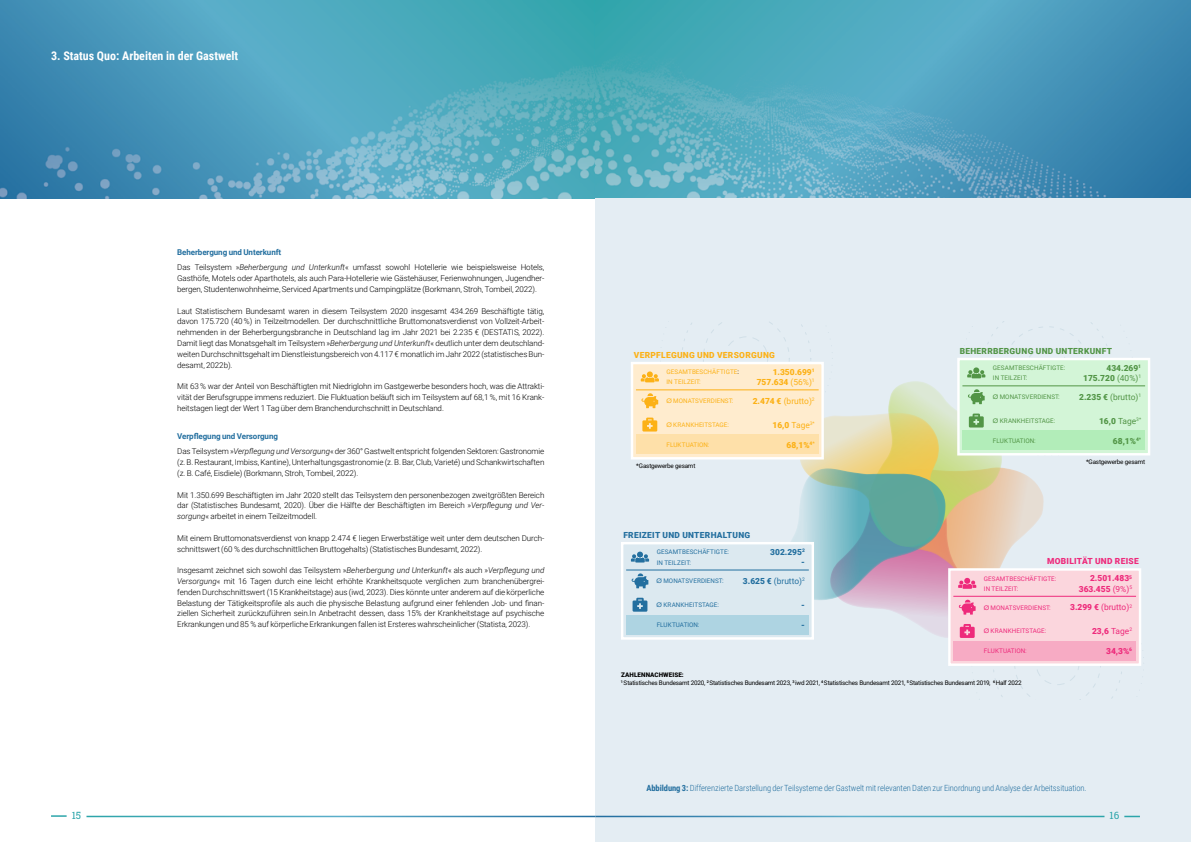
<style>
.page{position:relative;width:1191px;height:842px;background:#fff}
.page>*{position:absolute;margin:0;border:0;box-sizing:border-box;transform-origin:0 0}
.t1{font:700 12px "Roboto Condensed";color:#fff}
.t2{font:10px "Roboto Slab";color:#2ca5aa}
.t3{font:300 8.5px "Roboto Condensed";letter-spacing:-.01em;color:#236f9f}
.t4{font:900 8.4px "Roboto";letter-spacing:.035em;color:#529546}
.t5{font:900 8.4px "Roboto";letter-spacing:.035em;color:#fcb116}
.t6{font:900 8.4px/10.3px "Roboto";letter-spacing:.01em;color:#ee2a7b;text-align:right}
.t7{font:900 8.4px/10.3px "Roboto";letter-spacing:.035em;color:#236f9f;text-align:right}
.t8{font:900 8.4px/10.3px "Roboto";color:#fcb116;text-align:right}
.t9{font:900 8.4px/10.3px "Roboto";color:#529546;text-align:right}
.t10{font:900 8.4px "Roboto";letter-spacing:.035em;color:#ee2a7b}
.t11{font:8.4px "Roboto";color:#fcb116}
.t12{font:8.4px "Roboto";color:#236f9f}
.t13{font:8.4px "Roboto";color:#ee2a7b}
.t14{font:8.4px "Roboto";color:#529546}
.t15{font:300 8px/10.8px "Roboto";letter-spacing:-.01em;color:#000}
.t16{font:6.3px/7.6px "Roboto";letter-spacing:-.03em;color:#000}
.t17{font:6.3px/10.3px "Roboto";letter-spacing:.01em;color:#fcb116}
.t18{font:6.3px/10.3px "Roboto";letter-spacing:.01em;color:#236f9f}
.t19{font:6.3px/10.3px "Roboto";letter-spacing:.01em;color:#ee2a7b}
.t20{font:6.3px/10.3px "Roboto";letter-spacing:.01em;color:#529546}
.s1{font-weight:700;color:#236f9f}
.s2{font-style:italic}
.s3{color:#000}
.s4{font-weight:400}
.s5{font-weight:900}
.s6{font-family:"Helvetica Neue LT Std";font-stretch:expanded}
.s7{font-weight:700}
</style>
<div class="page">
<img style="left:0;top:0;width:1191px;height:198px">
<div style="left:595px;top:198px;width:596px;height:644px;background:#e4edf3"></div>
<div style="left:621px;top:542px;width:193px;height:98px;background:#dce9f0;border:2px solid #fff"></div>
<div style="left:626px;top:615px;width:183px;height:19px;background:#aed4e2"></div>
<hr style="left:626px;top:570px;width:183px;height:1px;background:#236f9f">
<div style="left:957px;top:358px;width:193px;height:97px;background:#d3f5d7;border:2px solid #fff"></div>
<svg style="left:631px;top:322px;width:513px;height:378px"></svg>
<hr style="left:962px;top:385px;width:183px;height:1px;background:#529546">
<hr style="left:595px;top:816px;width:509px;height:1px;background:#fff">
<svg style="left:1124px;top:816px;width:16px;height:1px"></svg>
<svg style="left:51px;top:815px;width:16px;height:2px"></svg>
<h1 class="t1" style="left:51px;top:47px;width:189px">3. Status Quo: Arbeiten in der Gastwelt</h1>
<p class="t15" style="left:177px;top:245px;width:369px;line-height:14.9px"><span class="s1">Beherbergung und Unterkunft<br></span>Das Teilsystem »<span class="s2">Beherbergung und Unterkunft</span>« umfasst sowohl Hotellerie wie beispielsweise Hotels,</p>
<p class="t15" style="left:177px;top:273px;width:369px">Gasthöfe, Motels oder Aparthotels, als auch Para-Hotellerie wie Gästehäuser, Ferienwohnungen, Jugendher&shy;bergen, Studentenwohnheime, Serviced Apartments und Campingplätze (Borkmann, Stroh, Tombeil, 2022).</p>
<p class="t15" style="left:177px;top:305px;width:369px;text-align:justify">Laut Statistischem Bundesamt waren in diesem Teilsystem 2020 insgesamt 434.269 Beschäftigte tätig, davon 175.720 (40 %) in Teilzeitmodellen. Der durchschnittliche Bruttomonatsverdienst von Vollzeit-Arbeit&shy;nehmenden in der Beherbergungsbranche in Deutschland lag im Jahr 2021 bei 2.235 € (DESTATIS, 2022).<br>Damit liegt das Monatsgehalt im Teilsystem »<span class="s2">Beherbergung und Unterkunft</span>« deutlich unter dem deutschland&shy;weiten Durchschnittsgehalt im Dienstleistungsbereich von 4.117 € monatlich im Jahr 2022 (statistisches Bun&shy;desamt, 2022b).</p>
<p class="t15" style="left:177px;top:381px;width:369px;text-align:justify">Mit 63 % war der Anteil von Beschäftigten mit Niedriglohn im Gastgewerbe besonders hoch, was die Attrakti&shy;vität der Berufsgruppe immens reduziert. Die Fluktuation beläuft sich im Teilsystem auf 68,1 %, mit 16 Krank&shy;heitstagen liegt der Wert 1 Tag über dem Branchendurchschnitt in Deutschland.</p>
<p class="t15" style="left:177px;top:429px;width:369px;line-height:14.9px"><span class="s1">Verpflegung und Versorgung<br></span>Das Teilsystem »<span class="s2">Verpflegung und Versorgung</span>« der 360° Gastwelt entspricht folgenden Sektoren: Gastronomie</p>
<p class="t15" style="left:177px;top:457px;width:369px">(z. B. Restaurant, Imbiss, Kantine), Unterhaltungsgastronomie (z. B. Bar, Club, Varieté) und Schankwirtschaften (z. B. Café, Eisdiele) (Borkmann, Stroh, Tombeil, 2022).</p>
<p class="t15" style="left:177px;top:489px;width:369px;text-align:justify">Mit 1.350.699 Beschäftigten im Jahr 2020 stellt das Teilsystem den personenbezogen zweitgrößten Bereich dar (Statistisches Bundesamt, 2020). Über die Hälfte der Beschäftigten im Bereich »<span class="s2">Verpflegung und Ver&shy;sorgung</span>« arbeitet in einem Teilzeitmodell.</p>
<p class="t15" style="left:177px;top:532px;width:369px">Mit einem Bruttomonatsverdienst von knapp 2.474 € liegen Erwerbstätige weit unter dem deutschen Durch&shy;schnittswert (60 % des durchschnittlichen Bruttogehalts) (Statistisches Bundesamt, 2022).</p>
<p class="t15" style="left:177px;top:565px;width:369px;text-align:justify">Insgesamt zeichnet sich sowohl das Teilsystem »<span class="s2">Beherbergung und Unterkunft</span>« als auch »<span class="s2">Verpflegung und Versorgung</span>« mit 16 Tagen durch eine leicht erhöhte Krankheitsquote verglichen zum branchenübergrei&shy;fenden Durchschnittswert (15 Krankheitstage) aus (iwd, 2023). Dies könnte unter anderem auf die körperliche Belastung der Tätigkeitsprofile als auch die physische Belastung aufgrund einer fehlenden Job- und finan&shy;ziellen Sicherheit zurückzuführen sein.In Anbetracht dessen, dass 15% der Krankheitstage auf psychische Erkrankungen und 85 % auf körperliche Erkrankungen fallen ist Ersteres wahrscheinlicher (Statista, 2023).</p>
<p class="t5" style="left:634px;top:349px;width:143px">VERPFLEGUNG UND VERSORGUNG</p>
<p class="t17" style="left:666px;top:366px;width:74px">GESAMTBESCHÄFTIGTE<span class="s3">:<br></span>IN TEILZEIT:</p>
<p class="t8" style="left:756px;top:366px;width:59px">1.350.699<sup>1<br></sup>757.634 <span class="s4">(56%)</span><sup>1</sup></p>
<p class="t11" style="left:753px;top:395px;width:63px"><span class="s5">2.474 €</span> (brutto)<sup>2</sup></p>
<p class="t5" style="left:772px;top:419px;width:44px">16,0 <span class="s4">Tage</span><sup>3*</sup></p>
<p class="t17" style="left:666px;top:439px;width:44px">FLUKTUATION:</p>
<p class="t5" style="left:786px;top:439px;width:30px">68,1%<sup>4*</sup></p>
<p class="t16" style="left:636px;top:461px;width:61px">*Gastgewerbe gesamt</p>
<p class="t17" style="left:666px;top:395px;width:68px"><span class="s6">Ø</span> MONATSVERDIENST:</p>
<p class="t17" style="left:666px;top:419px;width:64px"><span class="s6">Ø</span> KRANKHEITSTAGE:</p>
<p class="t7" style="left:623px;top:530px;width:128px">FREIZEIT UND UNTERHALTUNG</p>
<p class="t18" style="left:656px;top:547px;width:74px">GESAMTBESCHÄFTIGTE:<br>IN TEILZEIT:</p>
<p class="t7" style="left:770px;top:547px;width:36px">302.295<sup>2 </sup>-</p>
<p class="t12" style="left:743px;top:575px;width:63px"><span class="s5">3.625 €</span> (brutto)<sup>2</sup></p>
<p class="t7" style="left:801px;top:599px;width:5px">-</p>
<p class="t18" style="left:656px;top:619px;width:44px">FLUKTUATION:</p>
<p class="t7" style="left:801px;top:619px;width:5px">-</p>
<p class="t18" style="left:656px;top:576px;width:68px"><span class="s6">Ø</span> MONATSVERDIENST:</p>
<p class="t18" style="left:656px;top:599px;width:64px"><span class="s6">Ø</span> KRANKHEITSTAGE:</p>
<p class="t4" style="left:959px;top:345px;width:154px">BEHERRBERGUNG UND UNTERKUNFT</p>
<p class="t20" style="left:993px;top:362px;width:74px">GESAMTBESCHÄFTIGTE:<br>IN TEILZEIT:</p>
<p class="t9" style="left:1083px;top:362px;width:59px">434.269<sup>1<br></sup>175.720 <span class="s4">(40%)</span><sup>1</sup></p>
<p class="t14" style="left:1079px;top:391px;width:63px"><span class="s5">2.235 €</span> (brutto)<sup>1</sup></p>
<p class="t4" style="left:1099px;top:415px;width:44px">16,0 <span class="s4">Tage</span><sup>3*</sup></p>
<p class="t20" style="left:993px;top:435px;width:44px">FLUKTUATION:</p>
<p class="t4" style="left:1113px;top:435px;width:30px">68,1%<sup>4*</sup></p>
<p class="t16" style="left:1086px;top:457px;width:61px">*Gastgewerbe gesamt</p>
<p class="t20" style="left:992px;top:391px;width:68px"><span class="s6">Ø</span> MONATSVERDIENST:</p>
<p class="t20" style="left:992px;top:415px;width:64px"><span class="s6">Ø</span> KRANKHEITSTAGE:</p>
<p class="t10" style="left:1047px;top:555px;width:93px">MOBILITÄT UND REISE</p>
<p class="t19" style="left:984px;top:573px;width:74px">GESAMTBESCHÄFTIGTE:<br>IN TEILZEIT:</p>
<p class="t6" style="left:1078px;top:573px;width:55px">2.501.483<sup>5<br></sup>363.455 <span class="s4">(9%)</span><sup>5</sup></p>
<p class="t13" style="left:1070px;top:601px;width:63px"><span class="s5">3.299 €</span> (brutto)<sup>2</sup></p>
<p class="t6" style="left:1092px;top:626px;width:41px">23,6 <span class="s4">Tage</span><sup>2</sup></p>
<p class="t19" style="left:984px;top:645px;width:44px">FLUKTUATION:</p>
<p class="t6" style="left:1106px;top:645px;width:27px">34,3%<sup>6</sup></p>
<p class="t19" style="left:983px;top:602px;width:68px"><span class="s6">Ø</span> MONATSVERDIENST:</p>
<p class="t19" style="left:983px;top:626px;width:64px"><span class="s6">Ø</span> KRANKHEITSTAGE:</p>
<p class="t16" style="left:621px;top:671px;width:402px"><span class="s5">ZAHLENNACHWEISE:<br></span><sup>1</sup> Statistisches Bundesamt 2020, <sup>2</sup> Statistisches Bundesamt 2023, <sup>3</sup> iwd 2021, <sup>4</sup> Statistisches Bundesamt 2021, <sup>5</sup> Statistisches Bundesamt 2019, <sup>6</sup> Half 2022</p>
<p class="t3" style="left:646px;top:782px;width:441px"><span class="s7">Abbildung 3:</span> Differenzierte Darstellung der Teilsysteme der Gastwelt mit relevanten Daten zur Einordnung und Analyse der Arbeitssituation.</p>
<p class="t2" style="left:72px;top:809px;width:11px">15</p>
<p class="t2" style="left:1109px;top:809px;width:11px">16</p>
</div>
